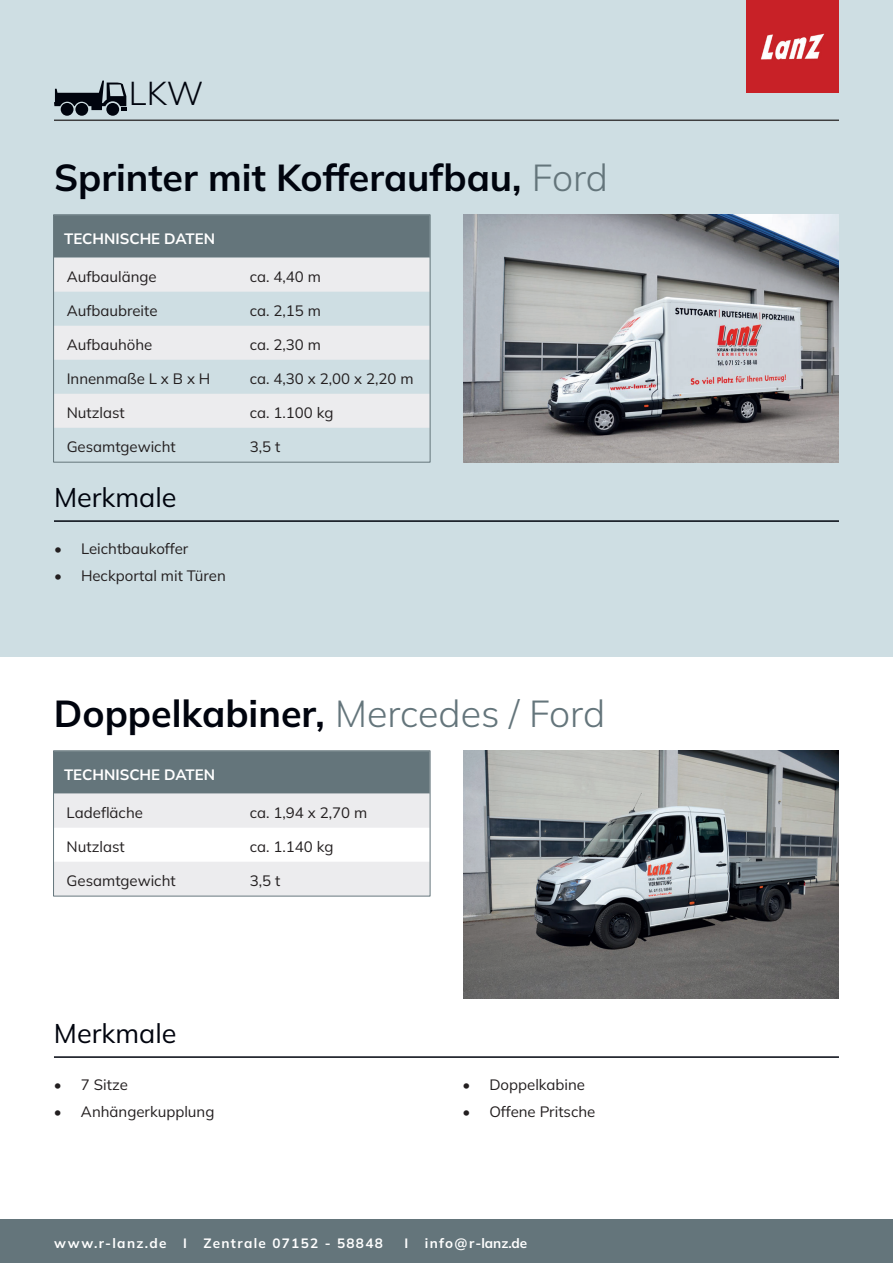
<style>
.page{position:relative;width:893px;height:1263px;background:#fff}
.page>*{position:absolute;margin:0;border:0;box-sizing:border-box;transform-origin:0 0}
.t1{font:700 37.5px "Mulish";color:#00040e}
.t2{font:300 33px "Mulish";color:#00040e}
.t3{font:27px "Mulish";color:#00040e}
.t4{font:15px "Mulish";color:#231f20}
.t5{font:700 15px "Mulish";color:#fff}
.t6{font:700 13.5px "Mulish";letter-spacing:.1em;color:#fff}
.t7{font:700 13.5px "Mulish";color:#fff}
.s1{font-weight:300;color:#64757b}
</style>
<div class="page">
<div style="left:0;top:0;width:893px;height:657px;background:#cedee3"></div>
<div style="left:0;top:1219px;width:893px;height:44px;background:#64757b"></div>
<hr style="left:54px;top:120px;width:785px;height:1px;background:#3e3e3f">
<img style="left:747px;top:0;width:92px;height:92px">
<svg style="left:106px;top:103px;width:13px;height:13px"></svg>
<div style="left:61px;top:103px;width:12px;height:13px;background:#00040e;border-radius:50%"></div>
<svg style="left:75px;top:103px;width:13px;height:13px"></svg>
<svg style="left:54px;top:81px;width:72px;height:30px"></svg>
<img style="left:464px;top:214px;width:375px;height:248px">
<img style="left:463px;top:750px;width:376px;height:248px">
<div style="left:55px;top:216px;width:373px;height:42px;background:#64757b"></div>
<svg style="left:55px;top:258px;width:373px;height:170px;fill:#ececee"></svg>
<div style="left:53px;top:214px;width:377px;height:248px;border:1px solid #64757b"></div>
<svg style="left:55px;top:752px;width:373px;height:142px"></svg>
<div style="left:53px;top:750px;width:377px;height:146px;border:1px solid #64757b"></div>
<hr style="left:54px;top:520px;width:785px;height:2px;background:#00040e">
<hr style="left:54px;top:1056px;width:785px;height:2px;background:#00040e">
<h2 class="t2" style="left:129px;top:71px;width:76px">LKW</h2>
<h1 class="t1" style="left:54px;top:152px;width:556px">Sprinter mit Kofferaufbau, <span class="s1">Ford</span></h1>
<p class="t5" style="left:64px;top:228px;width:153px">TECHNISCHE DATEN</p>
<p class="t4" style="left:67px;top:267px;width:91px">Aufbaulänge</p>
<p class="t4" style="left:250px;top:267px;width:73px">ca. 4,40 m</p>
<p class="t4" style="left:67px;top:301px;width:92px">Aufbaubreite</p>
<p class="t4" style="left:250px;top:301px;width:73px">ca. 2,15 m</p>
<p class="t4" style="left:67px;top:335px;width:87px">Aufbauhöhe</p>
<p class="t4" style="left:250px;top:335px;width:73px">ca. 2,30 m</p>
<p class="t4" style="left:67px;top:369px;width:145px">Innenmaße L x B x H</p>
<p class="t4" style="left:250px;top:369px;width:165px">ca. 4,30 x 2,00 x 2,20 m</p>
<p class="t4" style="left:67px;top:403px;width:60px">Nutzlast</p>
<p class="t4" style="left:250px;top:403px;width:85px">ca. 1.100 kg</p>
<p class="t4" style="left:67px;top:437px;width:111px">Gesamtgewicht</p>
<p class="t4" style="left:250px;top:437px;width:32px">3,5 t</p>
<h3 class="t3" style="left:54px;top:479px;width:124px">Merkmale</h3>
<p class="t4" style="left:54px;top:538px;width:136px">• Leichtbaukoffer</p>
<p class="t4" style="left:54px;top:565px;width:173px">• Heckportal mit Türen</p>
<h1 class="t1" style="left:54px;top:688px;width:553px">Doppelkabiner, <span class="s1">Mercedes / Ford</span></h1>
<p class="t5" style="left:64px;top:764px;width:153px">TECHNISCHE DATEN</p>
<p class="t4" style="left:67px;top:803px;width:78px">Ladefläche</p>
<p class="t4" style="left:250px;top:803px;width:119px">ca. 1,94 x 2,70 m</p>
<p class="t4" style="left:67px;top:837px;width:60px">Nutzlast</p>
<p class="t4" style="left:250px;top:837px;width:85px">ca. 1.140 kg</p>
<p class="t4" style="left:67px;top:871px;width:111px">Gesamtgewicht</p>
<p class="t4" style="left:250px;top:871px;width:32px">3,5 t</p>
<h3 class="t3" style="left:54px;top:1015px;width:124px">Merkmale</h3>
<p class="t4" style="left:54px;top:1074px;width:75px">• 7 Sitze</p>
<p class="t4" style="left:54px;top:1101px;width:162px">• Anhängerkupplung</p>
<p class="t4" style="left:462px;top:1074px;width:124px">• Doppelkabine</p>
<p class="t4" style="left:462px;top:1101px;width:134px">• Offene Pritsche</p>
<p class="t6" style="left:54px;top:1234px;width:330px">www.r-lanz.de I Zentrale 07152 - 58848</p>
<p class="t7" style="left:404px;top:1234px;width:124px">I info@r-lanz.de</p>
</div>
